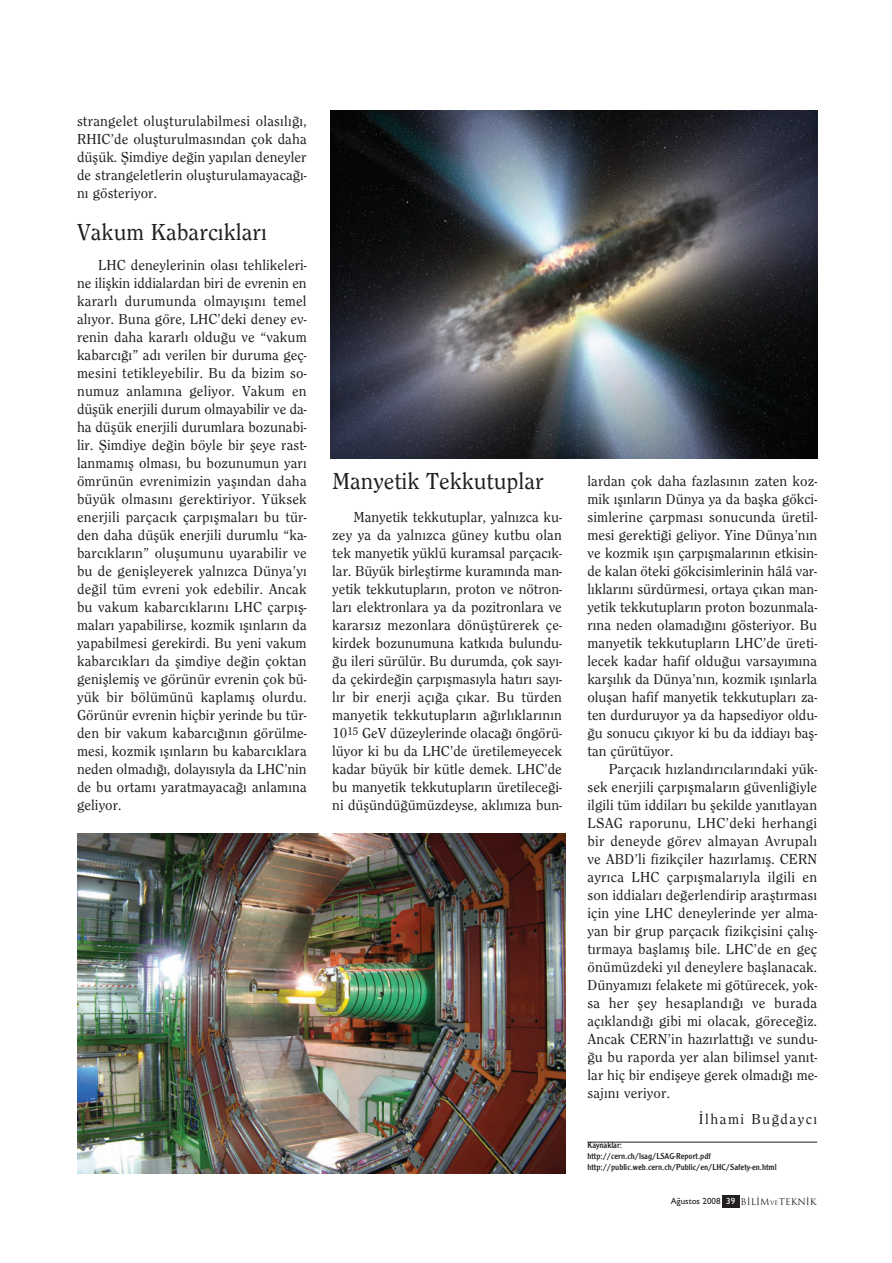
<style>
.page{position:relative;width:892px;height:1263px;background:#fff}
.page>*{position:absolute;margin:0;border:0;box-sizing:border-box;transform-origin:0 0}
.t1{font:500 24px "Clearface";color:#231f20}
.t2{font:500 15px/18px "Clearface";letter-spacing:.005em;color:#231f20;text-align:justify}
.t3{font:500 15px "Clearface";letter-spacing:.1em;color:#231f20}
.t4{font:9px/10.8px "Clearface Gothic";color:#231f20}
.t5{font:9px "Gill Sans";color:#231f20}
.s1{color:#fff}
.s2{font-family:"Trajan";font-weight:500}
.s3{font-family:"Trajan";font-weight:500;font-size:6px}
</style>
<div class="page">
<div style="left:722px;top:1195px;width:17px;height:12px;background:#231f20"></div>
<hr style="left:587px;top:1141px;width:230px;height:1px;background:#231f20">
<img style="left:331px;top:110px;width:486px;height:348px">
<img style="left:77px;top:833px;width:489px;height:340px">
<p class="t2" style="left:77px;top:113px;width:231px">strangelet oluşturulabilmesi olasılığı, RHIC’de oluşturulmasından çok daha düşük. Şimdiye değin yapılan deneyler de strangeletlerin oluşturulamayacağı&shy;nı gösteriyor.</p>
<h1 class="t1" style="left:77px;top:223px;width:192px">Vakum Kabarcıkları</h1>
<p class="t2" style="left:77px;top:257px;width:231px;text-indent:21px">LHC deneylerinin olası tehlikeleri&shy;ne ilişkin iddialardan biri de evrenin en kararlı durumunda olmayışını temel alıyor. Buna göre, LHC’deki deney ev&shy;renin daha kararlı olduğu ve “vakum kabarcığı” adı verilen bir duruma geç&shy;mesini tetikleyebilir. Bu da bizim so&shy;numuz anlamına geliyor. Vakum en düşük enerjili durum olmayabilir ve da&shy;ha düşük enerjili durumlara bozunabi&shy;lir. Şimdiye değin böyle bir şeye rast&shy;lanmamış olması, bu bozunumun yarı ömrünün evrenimizin yaşından daha büyük olmasını gerektiriyor. Yüksek enerjili parçacık çarpışmaları bu tür&shy;den daha düşük enerjili durumlu “ka&shy;barcıkların” oluşumunu uyarabilir ve bu de genişleyerek yalnızca Dünya’yı değil tüm evreni yok edebilir. Ancak bu vakum kabarcıklarını LHC çarpış&shy;maları yapabilirse, kozmik ışınların da yapabilmesi gerekirdi. Bu yeni vakum kabarcıkları da şimdiye değin çoktan genişlemiş ve görünür evrenin çok bü&shy;yük bir bölümünü kaplamış olurdu.<br>Görünür evrenin hiçbir yerinde bu tür&shy;den bir vakum kabarcığının görülme&shy;mesi, kozmik ışınların bu kabarcıklara neden olmadığı, dolayısıyla da LHC’nin de bu ortamı yaratmayacağı anlamına geliyor.</p>
<h1 class="t1" style="left:332px;top:471px;width:213px">Manyetik Tekkutuplar</h1>
<p class="t2" style="left:332px;top:509px;width:231px;text-indent:21px">Manyetik tekkutuplar, yalnızca ku&shy;zey ya da yalnızca güney kutbu olan tek manyetik yüklü kuramsal parçacık&shy;lar. Büyük birleştirme kuramında man&shy;yetik tekkutupların, proton ve nötron&shy;ları elektronlara ya da pozitronlara ve kararsız mezonlara dönüştürerek çe&shy;kirdek bozunumuna katkıda bulundu&shy;ğu ileri sürülür. Bu durumda, çok sayı&shy;da çekirdeğin çarpışmasıyla hatırı sayı&shy;lır bir enerji açığa çıkar. Bu türden manyetik tekkutupların ağırlıklarının 10<sup>15</sup> GeV düzeylerinde olacağı öngörü&shy;lüyor ki bu da LHC’de üretilemeyecek kadar büyük bir kütle demek. LHC’de bu manyetik tekkutupların üretileceği&shy;ni düşündüğümüzdeyse, aklımıza bun-</p>
<p class="t2" style="left:587px;top:473px;width:231px">lardan çok daha fazlasının zaten koz&shy;mik ışınların Dünya ya da başka gökci&shy;simlerine çarpması sonucunda üretil&shy;mesi gerektiği geliyor. Yine Dünya’nın ve kozmik ışın çarpışmalarının etkisin&shy;de kalan öteki gökcisimlerinin hâlâ var&shy;lıklarını sürdürmesi, ortaya çıkan man&shy;yetik tekkutupların proton bozunmala&shy;rına neden olamadığını gösteriyor. Bu manyetik tekkutupların LHC’de üreti&shy;lecek kadar hafif olduğuı varsayımına karşılık da Dünya’nın, kozmik ışınlarla oluşan hafif manyetik tekkutupları za&shy;ten durduruyor ya da hapsediyor oldu&shy;ğu sonucu çıkıyor ki bu da iddiayı baş&shy;tan çürütüyor.</p>
<p class="t2" style="left:587px;top:761px;width:231px;text-indent:21px">Parçacık hızlandırıcılarındaki yük&shy;sek enerjili çarpışmaların güvenliğiyle ilgili tüm iddiları bu şekilde yanıtlayan LSAG raporunu, LHC’deki herhangi bir deneyde görev almayan Avrupalı ve ABD’li fizikçiler hazırlamış. CERN ayrıca LHC çarpışmalarıyla ilgili en son iddiaları değerlendirip araştırması için yine LHC deneylerinde yer alma&shy;yan bir grup parçacık fizikçisini çalış&shy;tırmaya başlamış bile. LHC’de en geç önümüzdeki yıl deneylere başlanacak.<br>Dünyamızı felakete mi götürecek, yok&shy;sa her şey hesaplandığı ve burada açıklandığı gibi mi olacak, göreceğiz.<br>Ancak CERN’in hazırlattığı ve sundu&shy;ğu bu raporda yer alan bilimsel yanıt&shy;lar hiç bir endişeye gerek olmadığı me&shy;sajını veriyor.</p>
<p class="t3" style="left:699px;top:1113px;width:120px">İlhami Buğdaycı</p>
<p class="t4" style="left:587px;top:1140px;width:191px">Kaynaklar:<br>http://cern.ch/lsag/LSAG-Report.pdf http://public.web.cern.ch/Public/en/LHC/Safety-en.html</p>
<p class="t5" style="left:671px;top:1198px;width:147px">Ağustos 2008 <span class="s1">39</span> <span class="s2">BiLiM</span><span class="s3">ve</span><span class="s2">TEKNiK</span></p>
</div>
